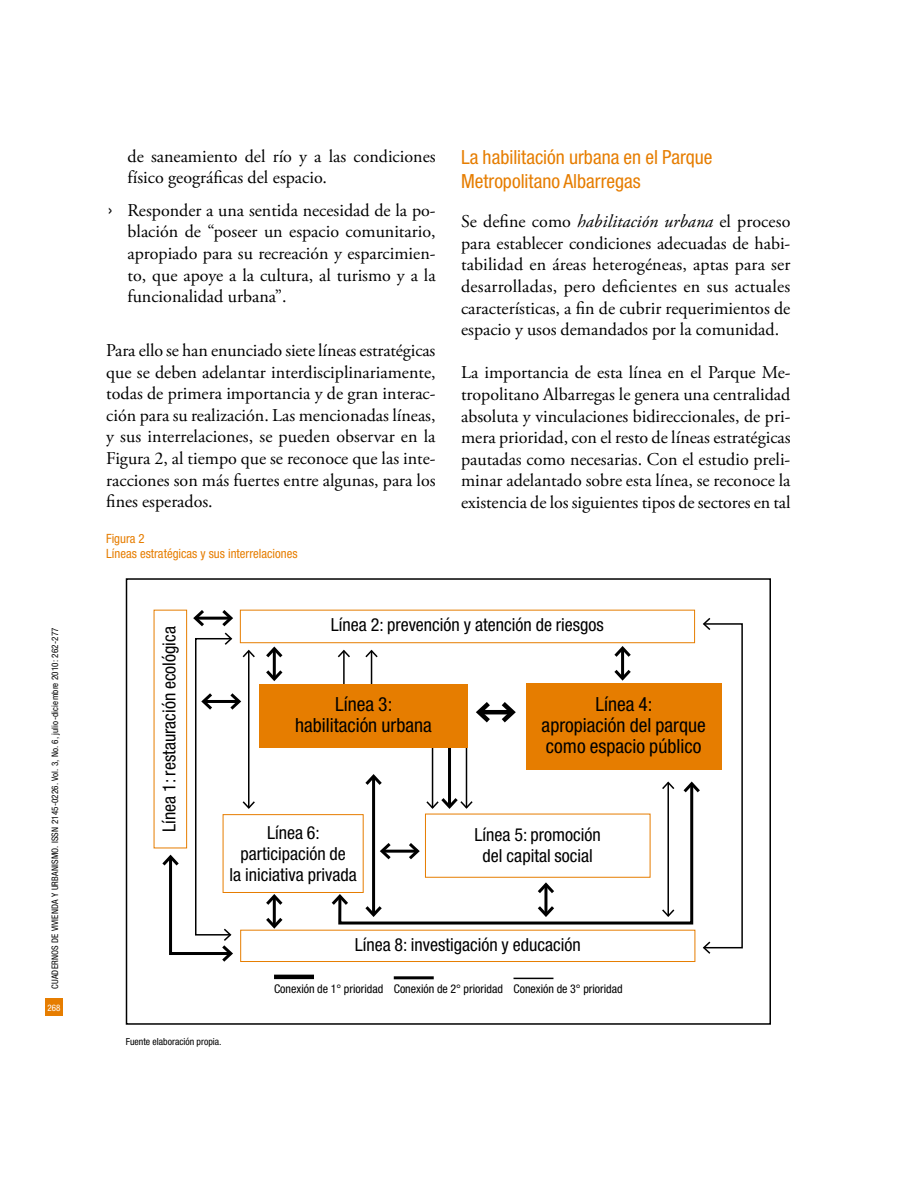
<style>
.page{position:relative;width:918px;height:1188px;background:#fff}
.page>*{position:absolute;margin:0;border:0;box-sizing:border-box;transform-origin:0 0}
.t1{font:condensed 19.5px/21px "Helvetica Neue";color:#000;text-align:center}
.t2{font:condensed 19.5px/23.4px "Helvetica Neue";color:#e67d00}
.t3{font:18px/21.6px "Adobe Garamond Pro";color:#000;text-align:justify}
.t4{font:condensed 18px/21px "Helvetica Neue";color:#000;text-align:center}
.t5{font:condensed 12.75px/15.3px "Helvetica Neue";color:#e67d00}
.t6{font:condensed 12px "Helvetica Neue";color:#000}
.t7{font:condensed 9.75px "Helvetica Neue";color:#000}
.t8{font:condensed 9px "Helvetica Neue";letter-spacing:.02em;color:#000}
.t9{font:condensed 9px "Helvetica Neue";color:#fff}
.s1{font-family:"Helvetica Neue";font-stretch:condensed}
.s2{font-style:italic}
</style>
<div class="page">
<div style="left:45px;top:999px;width:18px;height:17px;background:#e67d00"></div>
<svg style="left:367px;top:774px;width:13px;height:7px"></svg>
<hr style="left:448px;top:732px;width:3px;height:75px;background:#000">
<hr style="left:432px;top:694px;width:1px;height:114px;background:#000">
<hr style="left:466px;top:693px;width:1px;height:115px;background:#000">
<hr style="left:273px;top:896px;width:3px;height:30px;background:#000">
<svg style="left:263px;top:915px;width:23px;height:15px"></svg>
<svg style="left:266px;top:894px;width:17px;height:14px"></svg>
<hr style="left:273px;top:649px;width:3px;height:30px;background:#000">
<svg style="left:266px;top:667px;width:17px;height:15px"></svg>
<svg style="left:266px;top:646px;width:17px;height:15px"></svg>
<hr style="left:621px;top:648px;width:3px;height:30px;background:#000">
<svg style="left:614px;top:667px;width:17px;height:14px"></svg>
<svg style="left:614px;top:646px;width:17px;height:14px"></svg>
<hr style="left:343px;top:651px;width:2px;height:93px;background:#000">
<svg style="left:337px;top:649px;width:13px;height:10px"></svg>
<hr style="left:371px;top:651px;width:1px;height:93px;background:#000">
<svg style="left:365px;top:649px;width:13px;height:10px"></svg>
<svg style="left:476px;top:702px;width:40px;height:21px"></svg>
<div style="left:240px;top:610px;width:455px;height:33px;border:1px solid #e67d00"></div>
<div style="left:223px;top:814px;width:140px;height:79px;border:1px solid #e67d00"></div>
<div style="left:259px;top:684px;width:209px;height:63px;background:#e67d00"></div>
<div style="left:526px;top:684px;width:195px;height:86px;background:#e67d00"></div>
<div style="left:240px;top:930px;width:455px;height:32px;border:1px solid #e67d00"></div>
<svg style="left:159px;top:609px;width:97px;height:353px"></svg>
<div style="left:703px;top:623px;width:40px;height:325px;border:2px solid #000"></div>
<svg style="left:702px;top:940px;width:10px;height:14px"></svg>
<svg style="left:703px;top:618px;width:9px;height:14px"></svg>
<svg style="left:337px;top:781px;width:357px;height:144px"></svg>
<svg style="left:661px;top:781px;width:39px;height:15px"></svg>
<svg style="left:329px;top:892px;width:22px;height:16px"></svg>
<hr style="left:274px;top:975px;width:40px;height:4px;background:#000">
<hr style="left:394px;top:976px;width:40px;height:3px;background:#000">
<hr style="left:514px;top:978px;width:39px;height:1px;background:#000">
<div style="left:126px;top:578px;width:645px;height:447px;border:2px solid #000"></div>
<p class="t8" style="left:50px;top:989px;width:363px;rotate:-90deg">CUADERNOS DE VIVIENDA Y URBANISMO. ISSN 2145-0226. Vol. 3, No. 6, julio-diciembre 2010: 262-277</p>
<p class="t9" style="left:48px;top:1003px;width:14px">268</p>
<p class="t3" style="left:128px;top:146px;width:310px">de saneamiento del río y a las condiciones físico geográficas del espacio.</p>
<p class="t3" style="left:128px;top:200px;width:310px;text-indent:-19px"><span class="s1">›</span> Responder a una sentida necesidad de la po&shy;blación de “poseer un espacio comunitario, apropiado para su recreación y esparcimien&shy;to, que apoye a la cultura, al turismo y a la funcionalidad urbana”.</p>
<p class="t3" style="left:106px;top:340px;width:331px">Para ello se han enunciado siete líneas estratégicas que se deben adelantar interdisciplinariamente, todas de primera importancia y de gran interac&shy;ción para su realización. Las mencionadas líneas, y sus interrelaciones, se pueden observar en la Figura 2, al tiempo que se reconoce que las inte&shy;racciones son más fuertes entre algunas, para los fines esperados.</p>
<p class="t5" style="left:106px;top:531px;width:193px">Figura 2<br>Líneas estratégicas y sus interrelaciones</p>
<p class="t2" style="left:461px;top:145px;width:253px">La habilitación urbana en el Parque<br>Metropolitano Albarregas</p>
<p class="t3" style="left:461px;top:211px;width:331px">Se define como <span class="s2">habilitación urbana</span> el proceso para establecer condiciones adecuadas de habi&shy;tabilidad en áreas heterogéneas, aptas para ser desarrolladas, pero deficientes en sus actuales características, a fin de cubrir requerimientos de espacio y usos demandados por la comunidad.</p>
<p class="t3" style="left:461px;top:363px;width:331px">La importancia de esta línea en el Parque Me&shy;tropolitano Albarregas le genera una centralidad absoluta y vinculaciones bidireccionales, de pri&shy;mera prioridad, con el resto de líneas estratégicas pautadas como necesarias. Con el estudio preli&shy;minar adelantado sobre esta línea, se reconoce la existencia de los siguientes tipos de sectores en tal</p>
<p class="t4" style="left:158px;top:832px;width:207px;rotate:-90deg">Línea 1: restauración ecológica</p>
<p class="t4" style="left:331px;top:614px;width:274px">Línea 2: prevención y atención de riesgos</p>
<p class="t1" style="left:295px;top:693px;width:138px">Línea 3: habilitación urbana</p>
<p class="t1" style="left:542px;top:693px;width:166px">Línea 4:<br>apropiación del parque como espacio público</p>
<p class="t4" style="left:230px;top:822px;width:129px">Línea 6: participación de<br>la iniciativa privada</p>
<p class="t4" style="left:475px;top:824px;width:128px">Línea 5: promoción del capital social</p>
<p class="t7" style="left:126px;top:1036px;width:97px">Fuente elaboración propia.</p>
<p class="t4" style="left:355px;top:935px;width:228px">Línea 8: investigación y educación</p>
<p class="t6" style="left:274px;top:982px;width:350px">Conexión de 1° prioridad Conexión de 2° prioridad Conexión de 3° prioridad</p>
</div>
